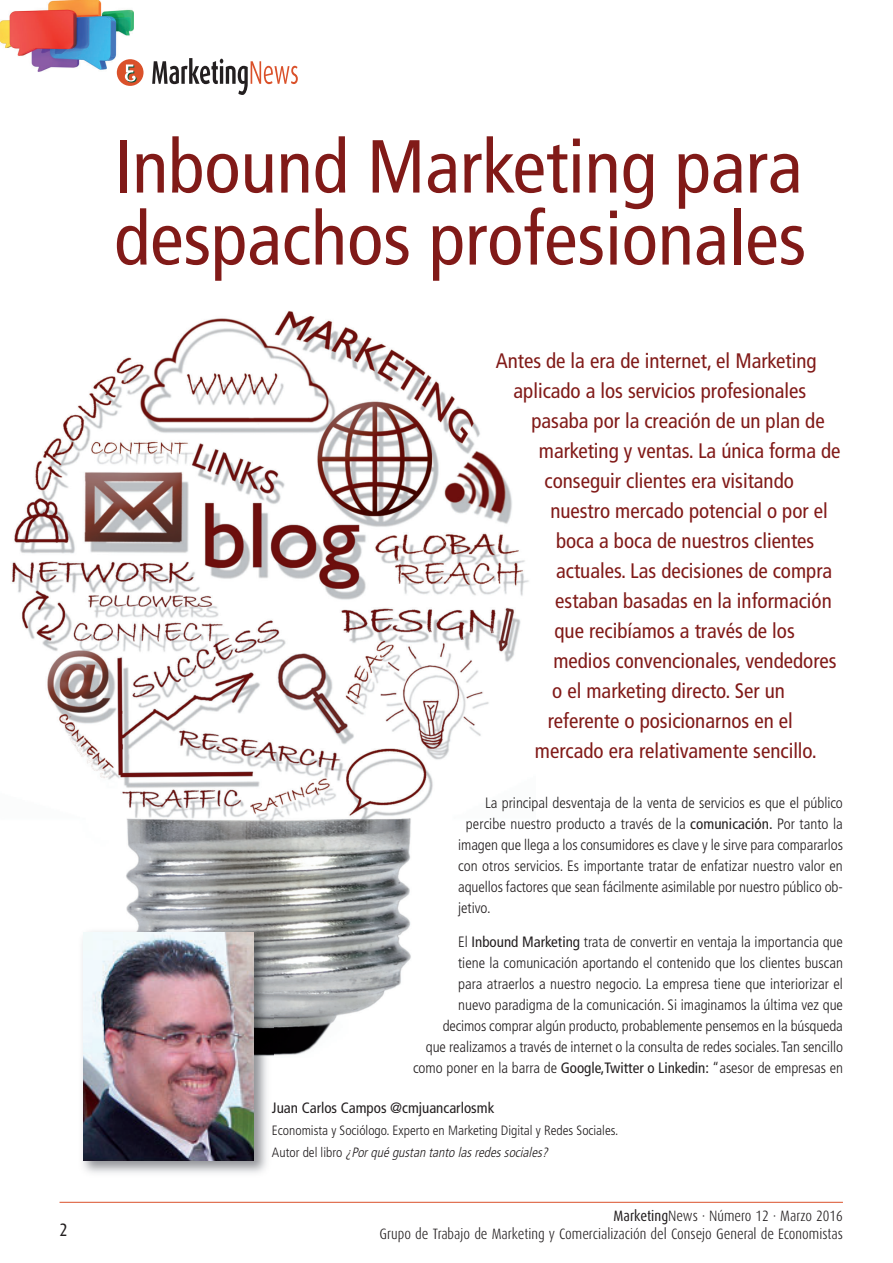
<style>
.page{position:relative;width:893px;height:1263px;background:#fff}
.page>*{position:absolute;margin:0;border:0;box-sizing:border-box;transform-origin:0 0}
.t1{font:condensed 75px/72px "Frutiger";color:#811a18}
.t2{font:condensed 21px "Frutiger";color:#811a18}
.t3{font:18px "Dax Condensed";color:#231f20}
.t4{font:300 condensed 15px/21px "Frutiger";color:#231f20;text-align:right}
.t5{font:300 15px "Dax Condensed";color:#231f20}
.t6{font:condensed 15px "Frutiger";color:#231f20}
.t7{font:300 condensed 13.5px/22.2px "Frutiger";color:#231f20}
.s1{font-weight:400}
.s2{font-style:italic}
</style>
<div class="page">
<img style="left:12px;top:311px;width:517px;height:745px">
<hr style="left:60px;top:1202px;width:783px;height:1px;background:#da512a">
<img style="left:0;top:0;width:134px;height:73px">
<svg style="left:152px;top:58px;width:146px;height:37px"></svg>
<div style="left:117px;top:59px;width:26px;height:27px;background:#da512a;border-radius:50%"></div>
<svg style="left:125px;top:64px;width:12px;height:19px"></svg>
<img style="left:77px;top:925px;width:196px;height:248px">
<img style="left:83px;top:932px;width:170px;height:229px">
<h1 class="t1" style="left:114px;top:137px;width:694px">Inbound Marketing para despachos profesionales</h1>
<h2 class="t2" style="left:496px;top:352px;width:322px">Antes de la era de internet, el Marketing</h2>
<h2 class="t2" style="left:513px;top:382px;width:294px">aplicado a los servicios profesionales</h2>
<h2 class="t2" style="left:531px;top:412px;width:295px">pasaba por la creación de un plan de</h2>
<h2 class="t2" style="left:539px;top:442px;width:303px">marketing y ventas. La única forma de</h2>
<h2 class="t2" style="left:544px;top:472px;width:251px">conseguir clientes era visitando</h2>
<h2 class="t2" style="left:550px;top:502px;width:279px">nuestro mercado potencial o por el</h2>
<h2 class="t2" style="left:556px;top:532px;width:260px">boca a boca de nuestros clientes</h2>
<h2 class="t2" style="left:556px;top:562px;width:278px">actuales. Las decisiones de compra</h2>
<h2 class="t2" style="left:555px;top:592px;width:278px">estaban basadas en la información</h2>
<h2 class="t2" style="left:554px;top:622px;width:242px">que recibíamos a través de los</h2>
<h2 class="t2" style="left:553px;top:652px;width:285px">medios convencionales, vendedores</h2>
<h2 class="t2" style="left:552px;top:682px;width:234px">o el marketing directo. Ser un</h2>
<h2 class="t2" style="left:548px;top:712px;width:247px">referente o posicionarnos en el</h2>
<h2 class="t2" style="left:535px;top:742px;width:284px">mercado era relativamente sencillo.</h2>
<p class="t4" style="left:485px;top:793px;width:359px">La principal desventaja de la venta de servicios es que el público</p>
<p class="t4" style="left:466px;top:814px;width:378px">percibe nuestro producto a través de la <span class="s1">comunicación.</span> Por tanto la</p>
<p class="t4" style="left:458px;top:835px;width:386px">imagen que llega a los consumidores es clave y le sirve para compararlos</p>
<p class="t4" style="left:458px;top:856px;width:386px">con otros servicios. Es importante tratar de enfatizar nuestro valor en</p>
<p class="t4" style="left:458px;top:877px;width:386px">aquellos factores que sean fácilmente asimilable por nuestro público ob-</p>
<p class="t4" style="left:458px;top:898px;width:34px">jetivo.</p>
<p class="t4" style="left:413px;top:932px;width:431px">El <span class="s1">Inbound Marketing</span> trata de convertir en ventaja la importancia que<br>tiene la comunicación aportando el contenido que los clientes buscan<br>para atraerlos a nuestro negocio. La empresa tiene que interiorizar el<br>nuevo paradigma de la comunicación. Si imaginamos la última vez que decimos comprar algún producto, probablemente pensemos en la búsqueda<br>que realizamos a través de internet o la consulta de redes sociales. Tan sencillo como poner en la barra de <span class="s1">Google,Twitter o Linkedin:</span> “asesor de empresas en</p>
<p class="t6" style="left:272px;top:1101px;width:224px">Juan Carlos Campos @cmjuancarlosmk</p>
<p class="t7" style="left:272px;top:1120px;width:348px">Economista y Sociólogo. Experto en Marketing Digital y Redes Sociales.<br>A u t o r d e l l i b r o <span class="s2">¿Porqué gustan tanto lasredessociales?</span></p>
<p class="t5" style="left:613px;top:1209px;width:231px"><span class="s1">Marketing</span>News · Número 12 · Marzo 2016</p>
<p class="t3" style="left:60px;top:1222px;width:10px">2</p>
<p class="t5" style="left:380px;top:1227px;width:465px">Grupo de Trabajo de Marketing y Comercialización del Consejo General de Economistas</p>
</div>
